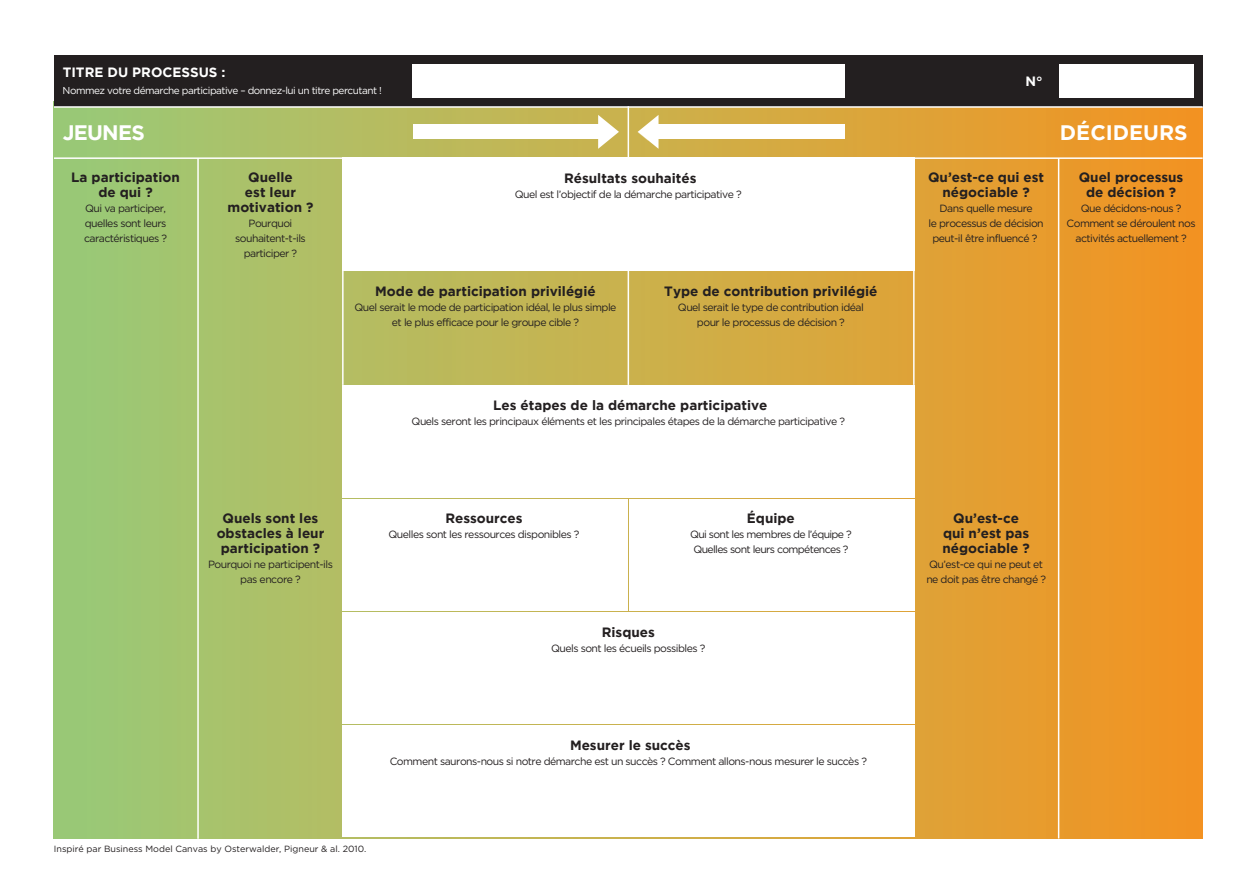
<style>
.page{position:relative;width:1259px;height:893px;background:#fff}
.page>*{position:absolute;margin:0;border:0;box-sizing:border-box;transform-origin:0 0}
.t1{font:700 21px "Gotham";color:#fff}
.t2{font:700 13.5px/15px "Gotham";color:#231f20;text-align:center}
.t3{font:700 13.5px "Gotham";color:#fff}
.t4{font:10.5px/15px "Gotham";letter-spacing:-.05em;color:#231f20;text-align:center}
.t5{font:10.05px "Gotham";letter-spacing:-.05em;color:#fff}
.t6{font:9px "Gotham";color:#231f20}
</style>
<div class="page">
<div style="left:54px;top:102px;width:1148px;height:736px;background:linear-gradient(to right,#9ccc79,#f59523)"></div>
<div style="left:54px;top:55px;width:1148px;height:51px;background:#231f20"></div>
<div style="left:342px;top:157px;width:572px;height:114px;background:#fff"></div>
<div style="left:342px;top:385px;width:572px;height:113px;background:#fff"></div>
<div style="left:342px;top:499px;width:285px;height:112px;background:#fff"></div>
<div style="left:629px;top:499px;width:285px;height:112px;background:#fff"></div>
<div style="left:342px;top:612px;width:572px;height:112px;background:#fff"></div>
<div style="left:342px;top:726px;width:572px;height:111px;background:#fff"></div>
<hr style="left:627px;top:106px;width:2px;height:51px;background:#fff">
<hr style="left:342px;top:159px;width:1px;height:226px;background:#fff">
<hr style="left:1058px;top:158px;width:1px;height:680px;background:#fff">
<hr style="left:197px;top:158px;width:2px;height:681px;background:#fff">
<div style="left:1059px;top:64px;width:135px;height:34px;background:#fff"></div>
<div style="left:413px;top:64px;width:431px;height:34px;background:#fff"></div>
<hr style="left:54px;top:157px;width:288px;height:2px;background:#fff">
<hr style="left:914px;top:157px;width:288px;height:2px;background:#fff">
<hr style="left:627px;top:271px;width:2px;height:114px;background:#fff">
<hr style="left:913px;top:159px;width:1px;height:226px;background:#fff">
<svg style="left:638px;top:115px;width:20px;height:34px"></svg>
<div style="left:657px;top:125px;width:187px;height:14px;background:#fff"></div>
<hr style="left:54px;top:106px;width:1148px;height:2px;background:#fff">
<svg style="left:598px;top:115px;width:21px;height:34px"></svg>
<div style="left:413px;top:125px;width:186px;height:14px;background:#fff"></div>
<p class="t3" style="left:63px;top:65px;width:164px">TITRE DU PROCESSUS :</p>
<p class="t5" style="left:63px;top:85px;width:321px">Nommez votre démarche participative – donnez-lui un titre percutant !</p>
<h1 class="t1" style="left:63px;top:121px;width:84px">JEUNES</h1>
<p class="t2" style="left:71px;top:170px;width:110px">La participation de qui ?</p>
<p class="t4" style="left:84px;top:201px;width:84px;text-align:justify">Qui va participer, quelles sont leurs caractéristiques ?</p>
<p class="t2" style="left:228px;top:170px;width:87px">Quelle<br>est leur motivation ?</p>
<p class="t4" style="left:235px;top:216px;width:72px">Pourquoi souhaitent-t-ils participer ?</p>
<p class="t2" style="left:564px;top:170px;width:134px">Résultats souhaités</p>
<p class="t4" style="left:515px;top:186px;width:228px">Quel est l’objectif de la démarche participative ?</p>
<p class="t2" style="left:375px;top:283px;width:222px">Mode de participation privilégié</p>
<p class="t4" style="left:354px;top:299px;width:263px">Quel serait le mode de participation idéal, le plus simple et le plus efficace pour le groupe cible ?</p>
<p class="t2" style="left:664px;top:283px;width:215px">Type de contribution privilégié</p>
<p class="t4" style="left:678px;top:299px;width:187px">Quel serait le type de contribution idéal pour le processus de décision ?</p>
<p class="t2" style="left:217px;top:511px;width:109px">Quels sont les obstacles à leur participation ?</p>
<p class="t4" style="left:208px;top:557px;width:126px">Pourquoi ne participent-ils pas encore ?</p>
<p class="t2" style="left:493px;top:397px;width:276px">Les étapes de la démarche participative</p>
<p class="t4" style="left:411px;top:413px;width:435px">Quels seront les principaux éléments et les principales étapes de la démarche participative ?</p>
<p class="t2" style="left:445px;top:511px;width:79px">Ressources</p>
<p class="t4" style="left:388px;top:527px;width:192px">Quelles sont les ressources disponibles ?</p>
<p class="t2" style="left:747px;top:511px;width:49px">Équipe</p>
<p class="t4" style="left:690px;top:527px;width:163px">Qui sont les membres de l’équipe ?<br>Quelles sont leurs compétences ?</p>
<p class="t2" style="left:602px;top:624px;width:55px">Risques</p>
<p class="t4" style="left:551px;top:641px;width:156px">Quels sont les écueils possibles ?</p>
<p class="t2" style="left:570px;top:738px;width:122px">Mesurer le succès</p>
<p class="t4" style="left:390px;top:754px;width:479px">Comment saurons-nous si notre démarche est un succès ? Comment allons-nous mesurer le succès ?</p>
<p class="t6" style="left:54px;top:844px;width:314px">Inspiré par Business Model Canvas by Osterwalder, Pigneur &amp; al. 2010.</p>
<p class="t3" style="left:1025px;top:73px;width:19px">N°</p>
<p class="t2" style="left:928px;top:170px;width:118px">Qu’est-ce qui est négociable ?</p>
<p class="t4" style="left:928px;top:201px;width:117px">Dans quelle mesure<br>le processus de décision peut-il être influencé ?</p>
<h1 class="t1" style="left:1060px;top:121px;width:129px">DÉCIDEURS</h1>
<p class="t2" style="left:1078px;top:170px;width:106px">Quel processus de décision ?</p>
<p class="t4" style="left:1066px;top:201px;width:131px">Que décidons-nous ?<br>Comment se déroulent nos activités actuellement ?</p>
<p class="t2" style="left:942px;top:511px;width:89px">Qu’est-ce qui n’est pas négociable ?</p>
<p class="t4" style="left:926px;top:557px;width:121px;text-align:left">Qu’est-ce qui ne peut et ne doit pas être changé ?</p>
</div>
